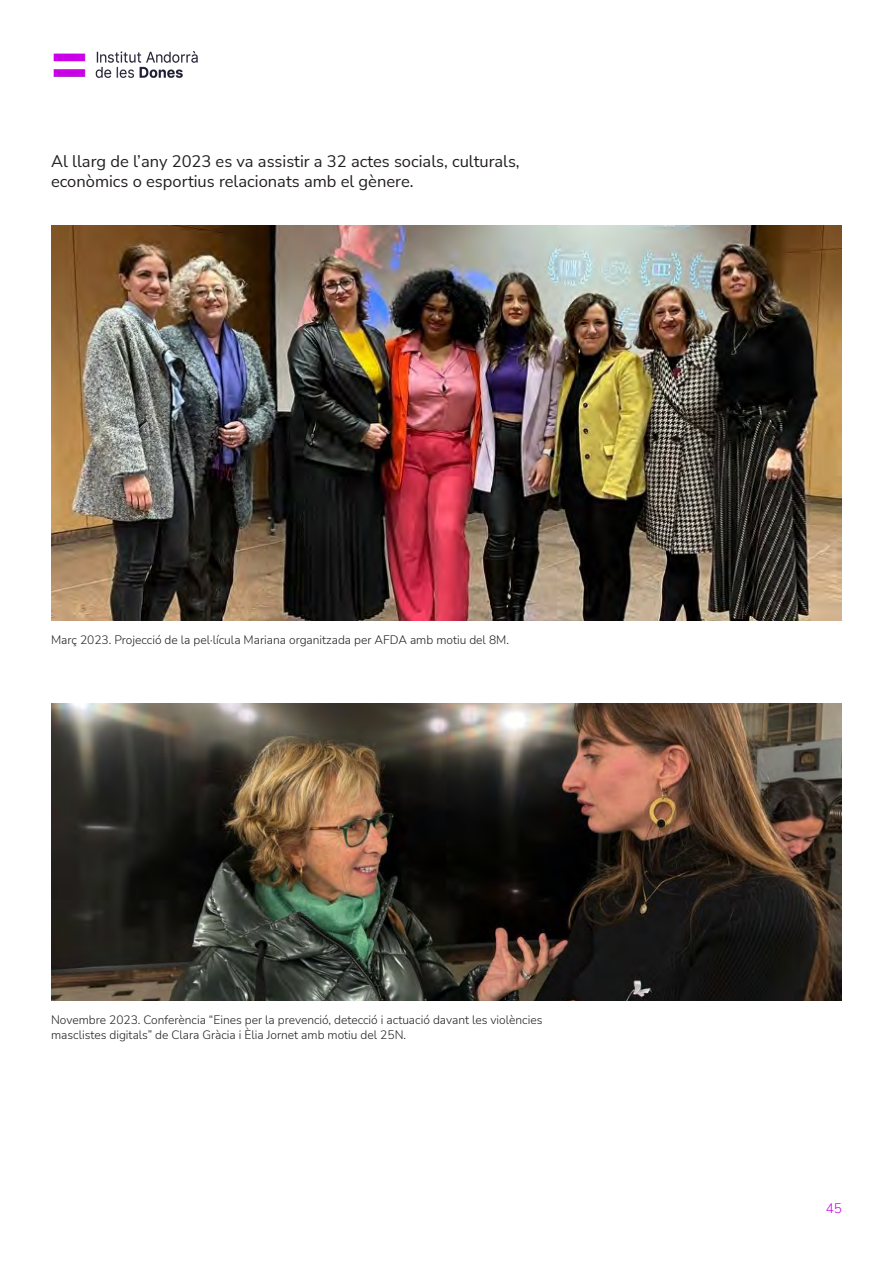
<style>
.page{position:relative;width:893px;height:1263px;background:#fff}
.page>*{position:absolute;margin:0;border:0;box-sizing:border-box;transform-origin:0 0}
.t1{font:16.5px/19.8px "Nunito Sans";color:#231f20}
.t2{font:300 13.5px "Nunito Sans";color:#c900e8}
.t3{font:300 12px/14.4px "Nunito Sans";color:#231f20}
</style>
<div class="page">
<img style="left:53px;top:51px;width:145px;height:27px">
<img style="left:51px;top:225px;width:791px;height:396px">
<img style="left:51px;top:704px;width:791px;height:296px">
<p class="t1" style="left:51px;top:151px;width:470px">Al llarg de l’any 2023 es va assistir a 32 actes socials, culturals, econòmics o esportius relacionats amb el gènere.</p>
<p class="t3" style="left:51px;top:632px;width:460px">Març 2023. Projecció de la pel·lícula Mariana organitzada per AFDA amb motiu del 8M.</p>
<p class="t3" style="left:51px;top:1012px;width:493px">Novembre 2023. Conferència “Eines per la prevenció, detecció i actuació davant les violències masclistes digitals” de Clara Gràcia i Èlia Jornet amb motiu del 25N.</p>
<p class="t2" style="left:826px;top:1198px;width:18px">45</p>
</div>
